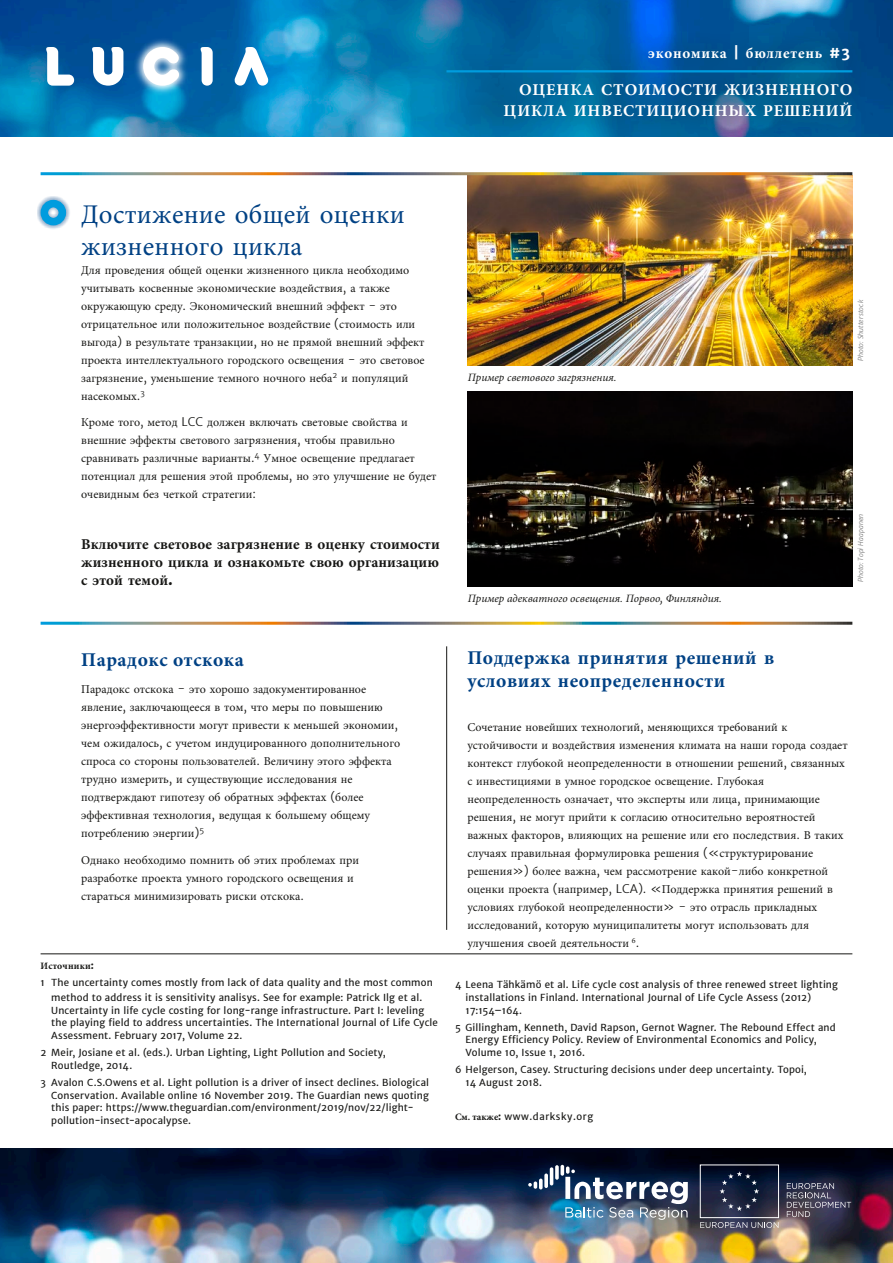
<style>
.page{position:relative;width:893px;height:1263px;background:#fff}
.page>*{position:absolute;margin:0;border:0;box-sizing:border-box;transform-origin:0 0}
.t1{font:27px/32.4px "Minion Pro";letter-spacing:.01em;color:#004184}
.t2{font:700 19.5px/23.4px "Minion Pro";letter-spacing:.03em;color:#004184}
.t3{font:700 16.5px/21px "Minion Pro";letter-spacing:.05em;color:#fff;text-align:right}
.t4{font:700 15px/18px "Minion Pro";letter-spacing:.005em;color:#171715;text-align:justify}
.t5{font:700 15px "Minion Pro";letter-spacing:.05em;color:#fff}
.t6{font:12px/18px "Minion Pro";color:#171715}
.t7{font:italic 11.25px "Minion Pro";color:#171715}
.t8{font:9.75px/12.8px "Merriweather Sans";letter-spacing:.015em;color:#171715}
.t9{font:9.75px "Merriweather Sans";letter-spacing:.06em;color:#171715}
.t10{font:700 9.75px "Minion Pro";letter-spacing:.02em;color:#171715}
.t11{font:italic 300 6.75px "Merriweather Sans";letter-spacing:.025em;color:#6d6d6d}
.s1{font-family:"Merriweather Sans"}
.s2{font-family:"Merriweather Sans";font-weight:300}
.s3{font-family:"Minion Pro";font-weight:700}
.s4{font-weight:700}
</style>
<div class="page">
<img style="left:0;top:0;width:893px;height:136px">
<img style="left:0;top:1148px;width:893px;height:115px">
<img style="left:127px;top:31px;width:69px;height:71px">
<svg style="left:46px;top:47px;width:28px;height:39px"></svg>
<svg style="left:92px;top:47px;width:31px;height:39px"></svg>
<svg style="left:143px;top:47px;width:36px;height:39px"></svg>
<svg style="left:201px;top:47px;width:12px;height:39px"></svg>
<svg style="left:234px;top:47px;width:34px;height:39px"></svg>
<div style="left:511px;top:1146px;width:356px;height:100px;background:#004184;opacity:.75"></div>
<svg style="left:539px;top:1178px;width:4px;height:11px"></svg>
<svg style="left:544px;top:1173px;width:4px;height:15px"></svg>
<svg style="left:550px;top:1167px;width:3px;height:18px"></svg>
<svg style="left:555px;top:1165px;width:4px;height:15px"></svg>
<svg style="left:528px;top:1181px;width:9px;height:8px"></svg>
<svg style="left:700px;top:1222px;width:78px;height:6px"></svg>
<div style="left:700px;top:1165px;width:79px;height:53px;border:1px solid #fff"></div>
<svg style="left:720px;top:1171px;width:39px;height:40px;background:#212c45"></svg>
<svg style="left:787px;top:1183px;width:64px;height:34px;background:#504e62"></svg>
<img style="left:561px;top:1165px;width:127px;height:55px">
<img style="left:468px;top:391px;width:384px;height:196px">
<img style="left:468px;top:175px;width:384px;height:190px">
<div style="left:430px;top:28px;width:440px;height:108px;background:#171715;opacity:.4"></div>
<hr style="left:446px;top:70px;width:406px;height:2px;background:#009cde">
<div style="left:37px;top:196px;width:33px;height:34px;background:#004184;opacity:.8"></div>
<div style="left:41px;top:200px;width:25px;height:25px;border:8px solid #009cde;border-radius:50%"></div>
<hr style="left:41px;top:953px;width:811px;height:1px;background:#171715">
<hr style="left:446px;top:646px;width:1px;height:284px;background:#171715">
<p class="t5" style="left:648px;top:43px;width:203px">экономика <span class="s1">|</span> бюллетень <span class="s1">#3</span></p>
<h3 class="t3" style="left:504px;top:79px;width:350px">ОЦЕНКА СТОИМОСТИ ЖИЗНЕННОГО<br>ЦИКЛА ИНВЕСТИЦИОННЫХ РЕШЕНИЙ</h3>
<h1 class="t1" style="left:81px;top:198px;width:325px">Достижение общей оценки жизненного цикла</h1>
<p class="t6" style="left:81px;top:261px;width:345px">Для проведения общей оценки жизненного цикла необходимо учитывать косвенные экономические воздействия<span class="s2">,</span> а также окружающую среду<span class="s2">.</span> Экономический внешний эффект <span class="s2">-</span> это отрицательное или положительное воздействие <span class="s2">(</span>стоимость или выгода<span class="s2">)</span> в результате транзакции<span class="s2">,</span> но не прямой внешний эффект проекта интеллектуального городского освещения <span class="s2">-</span> это световое загрязнение<span class="s2">,</span> уменьшение темного ночного неба<sup>2</sup> и популяций насекомых<span class="s2">.</span><sup>3</sup></p>
<p class="t6" style="left:81px;top:413px;width:357px">Кроме того<span class="s2">,</span> метод <span class="s2">LCC</span> должен включать световые свойства и внешние эффекты светового загрязнения<span class="s2">,</span> чтобы правильно сравнивать различные варианты<span class="s2">.</span><sup>4</sup> Умное освещение предлагает потенциал для решения этой проблемы<span class="s2">,</span> но это улучшение не будет очевидным без четкой стратегии<span class="s2">:</span></p>
<p class="t4" style="left:81px;top:535px;width:360px">Включите световое загрязнение в оценку стоимости жизненного цикла и ознакомьте свою организацию с этой темой<span class="s1">.</span></p>
<p class="t7" style="left:468px;top:369px;width:150px">Пример светового загрязнения<span class="s2">.</span></p>
<p class="t7" style="left:468px;top:591px;width:255px">Пример адекватного освещения<span class="s2">.</span> Порвоо<span class="s2">,</span> Финляндия.</p>
<p class="t11" style="left:856px;top:361px;width:62px;rotate:-90deg">Photo: Shutterstock</p>
<p class="t11" style="left:856px;top:582px;width:70px;rotate:-90deg">Photo: Topi Haapanen</p>
<h2 class="t2" style="left:81px;top:647px;width:164px">Парадокс отскока</h2>
<p class="t6" style="left:81px;top:680px;width:320px">Парадокс отскока <span class="s2">-</span> это хорошо задокументированное явление<span class="s2">,</span> заключающееся в том<span class="s2">,</span> что меры по повышению энергоэффективности могут привести к меньшей экономии<span class="s2">, </span>чем ожидалось<span class="s2">,</span> с учетом индуцированного дополнительного спроса со стороны пользователей<span class="s2">.</span> Величину этого эффекта трудно измерить<span class="s2">,</span> и существующие исследования не подтверждают гипотезу об обратных эффектах <span class="s2">(</span>более эффективная технология<span class="s2">,</span> ведущая к большему общему потреблению энергии<span class="s2">)</span><sup>5</sup></p>
<p class="t6" style="left:81px;top:851px;width:279px">Однако необходимо помнить об этих проблемах при разработке проекта умного городского освещения и стараться минимизировать риски отскока<span class="s2">.</span></p>
<p class="t10" style="left:41px;top:958px;width:55px">Источники<span class="s1">:</span></p>
<p class="t8" style="left:41px;top:974px;width:394px;line-height:15.3px;text-align:center">1 The uncertainty comes mostly from lack of data quality and the most common method to address it is sensitivity analisys. See for example: Patrick Ilg et al.</p>
<p class="t8" style="left:51px;top:1003px;width:388px">Uncertainty in life cycle costing for long-range infrastructure. Part I: leveling the playing field to address uncertainties. The International Journal of Life Cycle<br>Assessment. February 2017, Volume 22.</p>
<p class="t8" style="left:51px;top:1046px;width:336px;text-indent:-11px">2 Meir, Josiane et al. (eds.). Urban Lighting, Light Pollution and Society,<br>Routledge, 2014.</p>
<p class="t8" style="left:51px;top:1076px;width:379px;text-indent:-11px">3 Avalon C.S.Owens et al. Light pollution is a driver of insect declines. Biological Conservation. Available online 16 November 2019. The Guardian news quoting this paper: https://www.theguardian.com/environment/2019/nov/22/light&shy;pollution-insect-apocalypse.</p>
<h2 class="t2" style="left:467px;top:646px;width:309px">Поддержка принятия решений в условиях неопределенности</h2>
<p class="t6" style="left:467px;top:718px;width:382px">Сочетание новейших технологий<span class="s2">,</span> меняющихся требований к устойчивости и воздействия изменения климата на наши города создает контекст глубокой неопределенности в отношении решений<span class="s2">,</span> связанных с инвестициями в умное городское освещение<span class="s2">.</span> Глубокая неопределенность означает<span class="s2">,</span> что эксперты или лица<span class="s2">,</span> принимающие решения<span class="s2">,</span> не могут прийти к согласию относительно вероятностей важных факторов<span class="s2">,</span> влияющих на решение или его последствия<span class="s2">.</span> В таких случаях правильная формулировка решения <span class="s2">(«</span>структурирование решения<span class="s2">»)</span> более важна<span class="s2">,</span> чем рассмотрение какой<span class="s2">-</span>либо конкретной оценки проекта <span class="s2">(</span>например<span class="s2">, LCA). «</span>Поддержка принятия решений в условиях глубокой неопределенности<span class="s2">» -</span> это отрасль прикладных исследований<span class="s2">,</span> которую муниципалитеты могут использовать для улучшения своей деятельности <sup>6</sup><span class="s2">.</span></p>
<p class="t8" style="left:466px;top:978px;width:374px;text-indent:-11px">4 Leena Tähkämö et al. Life cycle cost analysis of three renewed street lighting installations in Finland. International Journal of Life Cycle Assess (2012)<br>17:154–164.</p>
<p class="t8" style="left:466px;top:1020px;width:372px;text-indent:-11px">5 Gillingham, Kenneth, David Rapson, Gernot Wagner. The Rebound Effect and<br>Energy Efficiency Policy. Review of Environmental Economics and Policy,<br>Volume 10, Issue 1, 2016.</p>
<p class="t8" style="left:466px;top:1063px;width:343px;text-indent:-11px">6 Helgerson, Casey. Structuring decisions under deep uncertainty. Topoi,<br>14 August 2018.</p>
<p class="t9" style="left:455px;top:1110px;width:140px"><span class="s3">См. также</span><span class="s4">:</span> www.darksky.org</p>
</div>
